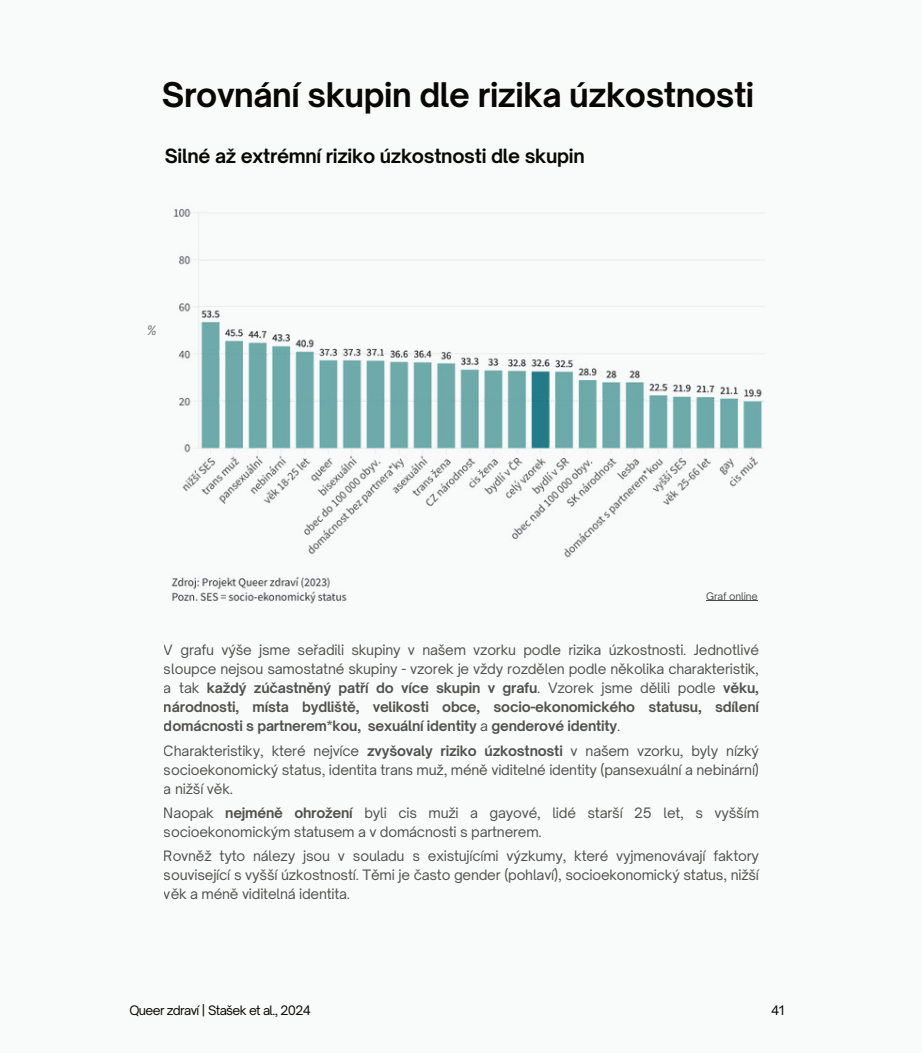
<style>
.page{position:relative;width:922px;height:1053px;background:#fff}
.page>*{position:absolute;margin:0;border:0;box-sizing:border-box;transform-origin:0 0}
.t1{font:700 32.5px "Open Sauce One";letter-spacing:-.015em;color:#080704}
.t2{font:700 18.75px "Open Sauce One";letter-spacing:-.015em;color:#080704}
.t3{font:13.75px/19px "Open Sauce One";letter-spacing:-.015em;color:#080704;text-align:justify}
.t4{font:12.5px "Open Sauce One";letter-spacing:-.05em;color:#080704}
.t5{font:italic 12.5px "Open Sauce One";color:#757372}
.t6{font:10px "Open Sauce One";letter-spacing:-.015em;color:#080704}
.s1{font-weight:700}
</style>
<div class="page">
<div style="left:0;top:0;width:921px;height:1053px;background:#f9fafa"></div>
<img style="left:171px;top:208px;width:593px;height:396px">
<hr style="left:706px;top:600px;width:51px;height:1px;background:#000">
<h1 class="t1" style="left:162px;top:73px;width:594px">Srovnání skupin dle rizika úzkostnosti</h1>
<h2 class="t2" style="left:165px;top:143px;width:421px">Silné až extrémní riziko úzkostnosti dle skupin</h2>
<p class="t5" style="left:147px;top:322px;width:11px">%</p>
<p class="t6" style="left:706px;top:589px;width:53px">Graf online</p>
<p class="t3" style="left:164px;top:640px;width:596px">V grafu výše jsme seřadili skupiny v našem vzorku podle rizika úzkostnosti. Jednotlivé sloupce nejsou samostatné skupiny - vzorek je vždy rozdělen podle několika charakteristik, a tak <span class="s1">každý zúčastněný patří do více skupin v grafu</span>. Vzorek jsme dělili podle <span class="s1">věku, národnosti, místa bydliště, velikosti obce, socio-ekonomického statusu, sdílení domácnosti s partnerem*kou, sexuální identity</span> a <span class="s1">genderové identity</span>.</p>
<p class="t3" style="left:164px;top:740px;width:596px">Charakteristiky, které nejvíce <span class="s1">zvyšovaly riziko úzkostnosti</span> v našem vzorku, byly nízký socioekonomický status, identita trans muž, méně viditelné identity (pansexuální a nebinární) a nižší věk.</p>
<p class="t3" style="left:164px;top:803px;width:596px">Naopak <span class="s1">nejméně ohrožení</span> byli cis muži a gayové, lidé starší 25 let, s vyšším socioekonomickým statusem a v domácnosti s partnerem.</p>
<p class="t3" style="left:164px;top:846px;width:596px">Rovněž tyto nálezy jsou v souladu s existujícími výzkumy, které vyjmenovávají faktory související s vyšší úzkostností. Těmi je často gender (pohlaví), socioekonomický status, nižší věk a méně viditelná identita.</p>
<p class="t4" style="left:129px;top:1002px;width:183px">Queer zdraví | Stašek et al., 2024</p>
<p class="t4" style="left:771px;top:1002px;width:14px">41</p>
</div>
